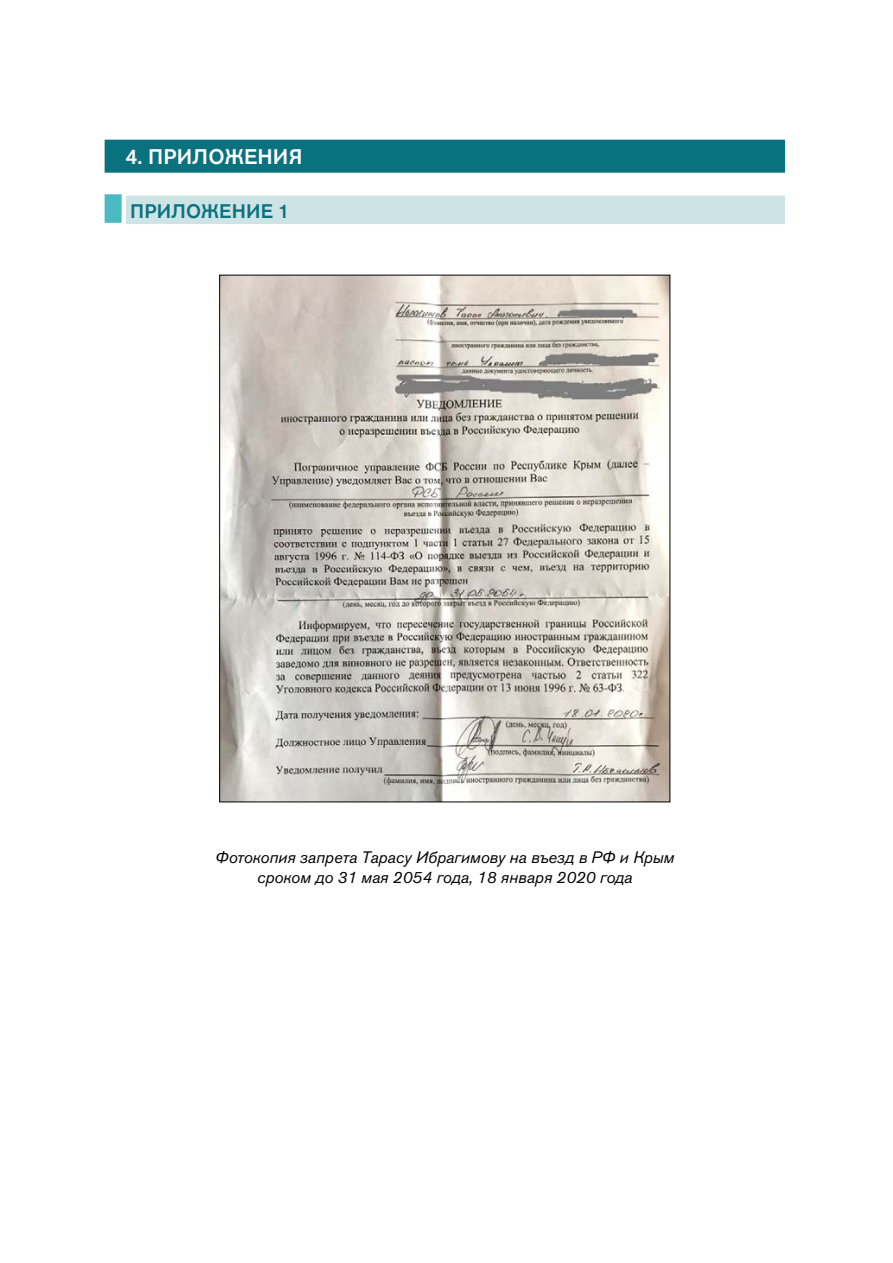
<style>
.page{position:relative;width:893px;height:1263px;background:#fff}
.page>*{position:absolute;margin:0;border:0;box-sizing:border-box;transform-origin:0 0}
.t1{font:500 21px "Akzidenz Grotesk Pro";letter-spacing:.01em;color:#fff}
.t2{font:500 19.5px "Akzidenz Grotesk Pro";letter-spacing:.01em;color:#0a727e}
.t3{font:italic 16.5px/19.5px "Akzidenz Grotesk Pro";letter-spacing:-.005em;color:#000;text-align:center}
</style>
<div class="page">
<div style="left:105px;top:140px;width:680px;height:33px;background:#0a727e"></div>
<div style="left:126px;top:196px;width:659px;height:28px;background:#cee3e5"></div>
<div style="left:105px;top:194px;width:17px;height:29px;background:#4bb9c2"></div>
<img style="left:221px;top:277px;width:447px;height:523px">
<p class="t1" style="left:126px;top:143px;width:178px">4. ПРИЛОЖЕНИЯ</p>
<p class="t2" style="left:130px;top:198px;width:161px">ПРИЛОЖЕНИЕ 1</p>
<p class="t3" style="left:215px;top:847px;width:460px">Фотокопия запрета Тарасу Ибрагимову на въезд в РФ и Крым сроком до 31 мая 2054 года, 18 января 2020 года</p>
</div>
